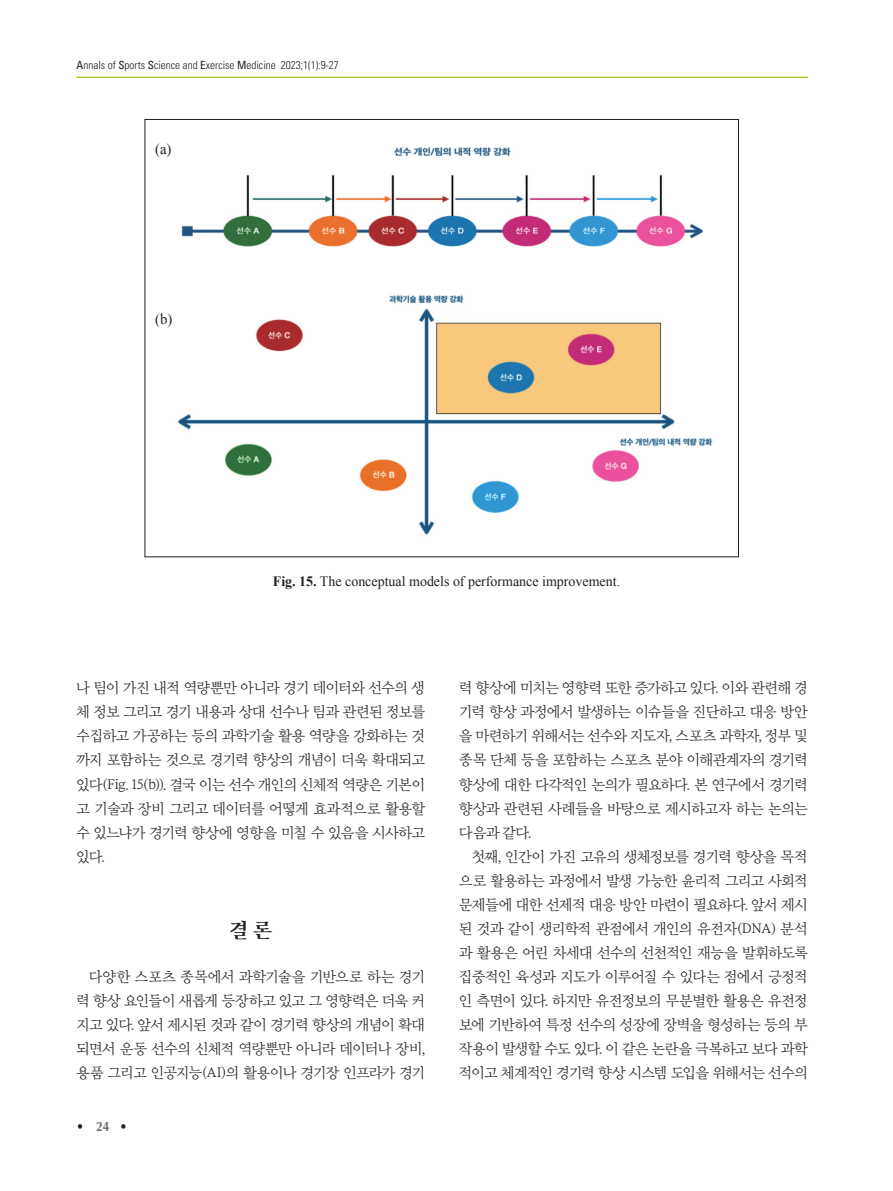
<style>
.page{position:relative;width:893px;height:1191px;background:#fff}
.page>*{position:absolute;margin:0;border:0;box-sizing:border-box;transform-origin:0 0}
.서론본론결론{font:19.5px "Yoon Myungjo Pro 760";color:#231f20}
._17_Figure{font:15px "Times New Roman";color:#231f20}
._12_본문{font:14.25px/24px "Yoon Myungjo Pro 730";letter-spacing:-.03em;color:#231f20;text-align:justify}
._17_Figure-2{font:14.25px "Times New Roman";color:#231f20}
.t1{font:700 13.5px "Optima";color:#231f20;scale:.9 1}
.t2{font:300 condensed 11.25px "Univers";color:#231f20}
.s1{font-weight:400}
.s2{font-weight:700}
.s3{color:#6c6d70}
</style>
<div class="page">
<hr style="left:77px;top:77px;width:731px;height:1px;background:#a6ce39">
<img style="left:178px;top:147px;width:535px;height:388px">
<p class="t2" style="left:77px;top:58px;width:264px"><span class="s1">A</span>nnals of <span class="s1">S</span>ports <span class="s1">S</span>cience and <span class="s1">E</span>xercise <span class="s1">M</span>edicine 2023;1(1):9-27</p>
<p class="_17_Figure" style="left:155px;top:139px;width:18px">(a)</p>
<p class="_17_Figure" style="left:155px;top:308px;width:19px">(b)</p>
<p class="_17_Figure-2" style="left:273px;top:571px;width:349px"><span class="s2">Fig. 15.</span> The conceptual models of performance improvement.</p>
<p class="_12_본문" style="left:77px;top:675px;width:350px">나 팀이 가진 내적 역량뿐만 아니라 경기 데이터와 선수의 생 체 정보 그리고 경기 내용과 상대 선수나 팀과 관련된 정보를 수집하고 가공하는 등의 과학기술 활용 역량을 강화하는 것 까지 포함하는 것으로 경기력 향상의 개념이 더욱 확대되고 있다(Fig. 15(b)). 결국 이는 선수 개인의 신체적 역량은 기본이 고 기술과 장비 그리고 데이터를 어떻게 효과적으로 활용할 수 있느냐가 경기력 향상에 영향을 미칠 수 있음을 시사하고 있다.</p>
<p class="서론본론결론" style="left:229px;top:917px;width:45px">결 론</p>
<p class="_12_본문" style="left:77px;top:963px;width:350px;text-indent:13px">다양한 스포츠 종목에서 과학기술을 기반으로 하는 경기 력 향상 요인들이 새롭게 등장하고 있고 그 영향력은 더욱 커 지고 있다. 앞서 제시된 것과 같이 경기력 향상의 개념이 확대 되면서 운동 선수의 신체적 역량뿐만 아니라 데이터나 장비, 용품 그리고 인공지능(AI)의 활용이나 경기장 인프라가 경기</p>
<p class="t1" style="left:77px;top:1118px;width:58px">• <span class="s3">24</span> •</p>
<p class="_12_본문" style="left:459px;top:675px;width:350px">력 향상에 미치는 영향력 또한 증가하고 있다. 이와 관련해 경 기력 향상 과정에서 발생하는 이슈들을 진단하고 대응 방안 을 마련하기 위해서는 선수와 지도자, 스포츠 과학자, 정부 및 종목 단체 등을 포함하는 스포츠 분야 이해관계자의 경기력 향상에 대한 다각적인 논의가 필요하다. 본 연구에서 경기력 향상과 관련된 사례들을 바탕으로 제시하고자 하는 논의는 다음과 같다.</p>
<p class="_12_본문" style="left:459px;top:843px;width:350px;text-indent:13px">첫째, 인간이 가진 고유의 생체정보를 경기력 향상을 목적 으로 활용하는 과정에서 발생 가능한 윤리적 그리고 사회적 문제들에 대한 선제적 대응 방안 마련이 필요하다. 앞서 제시 된 것과 같이 생리학적 관점에서 개인의 유전자(DNA) 분석 과 활용은 어린 차세대 선수의 선천적인 재능을 발휘하도록 집중적인 육성과 지도가 이루어질 수 있다는 점에서 긍정적 인 측면이 있다. 하지만 유전정보의 무분별한 활용은 유전정 보에 기반하여 특정 선수의 성장에 장벽을 형성하는 등의 부 작용이 발생할 수도 있다. 이 같은 논란을 극복하고 보다 과학 적이고 체계적인 경기력 향상 시스템 도입을 위해서는 선수의</p>
</div>
